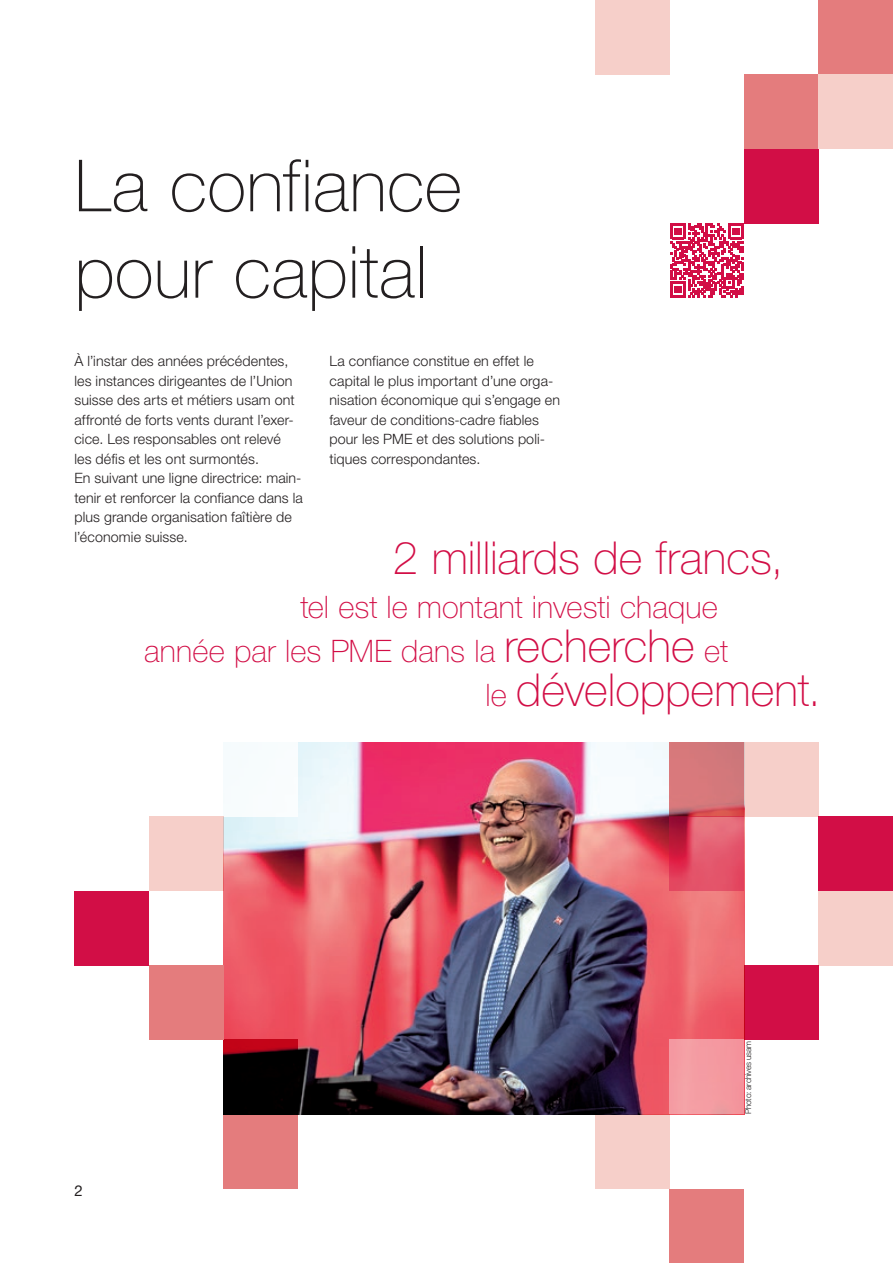
<style>
.page{position:relative;width:893px;height:1263px;background:#fff}
.page>*{position:absolute;margin:0;border:0;box-sizing:border-box;transform-origin:0 0}
.t1{font:100 72px/86.4px "Helvetica Neue LT Std";letter-spacing:.005em;color:#231f20}
.t2{font:100 45.45px "Helvetica Neue LT Std";color:#d20e46}
.t3{font:100 31.05px/44px "Helvetica Neue LT Std";letter-spacing:.005em;color:#d20e46}
.t4{font:15px "Helvetica Neue LT Std";color:#231f20}
.t5{font:300 14.25px/19.5px "Helvetica Neue LT Std";letter-spacing:.01em;color:#231f20}
.t6{font:300 8.25px "Helvetica Neue LT Std";letter-spacing:-.025em;color:#231f20}
.s1{font-size:45.45px}
.s2{font-size:31.05px}
</style>
<div class="page">
<img style="left:223px;top:742px;width:521px;height:372px">
<div style="left:595px;top:0;width:75px;height:74px;background:#f6cfc9"></div>
<div style="left:744px;top:74px;width:75px;height:75px;background:#e47c7d"></div>
<div style="left:819px;top:74px;width:74px;height:75px;background:#f6cfc9"></div>
<div style="left:744px;top:149px;width:75px;height:74px;background:#d20e46"></div>
<div style="left:819px;top:0;width:74px;height:74px;background:#e47c7d"></div>
<div style="left:819px;top:816px;width:74px;height:75px;background:#d20e46"></div>
<div style="left:819px;top:891px;width:74px;height:74px;background:#f6cfc9"></div>
<div style="left:670px;top:1188px;width:74px;height:75px;background:#e47c7d"></div>
<div style="left:744px;top:742px;width:75px;height:74px;background:#f6cfc9"></div>
<div style="left:744px;top:965px;width:75px;height:75px;background:#d20e46"></div>
<svg style="left:670px;top:742px;width:74px;height:74px;background:#d27376"></svg>
<svg style="left:670px;top:816px;width:74px;height:75px;background:#dd4d64"></svg>
<div style="left:223px;top:1114px;width:75px;height:74px;background:#e47c7d"></div>
<div style="left:595px;top:1114px;width:75px;height:74px;background:#f6cfc9"></div>
<div style="left:223px;top:742px;width:75px;height:74px;background:#f8fcfd"></div>
<div style="left:74px;top:891px;width:75px;height:74px;background:#d20e46"></div>
<svg style="left:223px;top:1040px;width:75px;height:74px;background:#1e0004"></svg>
<div style="left:149px;top:965px;width:74px;height:75px;background:#e47c7d"></div>
<div style="left:149px;top:816px;width:74px;height:75px;background:#f6cfc9"></div>
<div style="left:670px;top:1040px;width:74px;height:74px;background:#f49ba1"></div>
<svg style="left:670px;top:224px;width:74px;height:73px"></svg>
<h1 class="t1" style="left:74px;top:142px;width:389px">La confiance pour capital</h1>
<p class="t5" style="left:74px;top:351px;width:230px">À l’instar des années précédentes, les instances dirigeantes de l’Union suisse des arts et métiers usam ont affronté de forts vents durant l’exer&shy;cice. Les responsables ont relevé<br>les défis et les ont surmontés.<br>En suivant une ligne directrice: main&shy;tenir et renforcer la confiance dans la plus grande organisation faîtière de l’économie suisse.</p>
<p class="t5" style="left:330px;top:351px;width:232px">La confiance constitue en effet le capital le plus important d’une orga&shy;nisation économique qui s’engage en faveur de conditions-cadre fiables pour les PME et des solutions poli&shy;tiques correspondantes.</p>
<h2 class="t2" style="left:393px;top:532px;width:392px">2 milliards de francs,</h2>
<h3 class="t3" style="left:144px;top:585px;width:585px;text-indent:156px">tel est le montant investi chaque année par les PME dans la <span class="s1">recherche</span> et</h3>
<h2 class="t2" style="left:485px;top:664px;width:337px"><span class="s2">le</span> développement.</h2>
<p class="t4" style="left:74px;top:1182px;width:10px">2</p>
<p class="t6" style="left:743px;top:1114px;width:74px;rotate:-90deg">Photo: archives usam</p>
</div>
